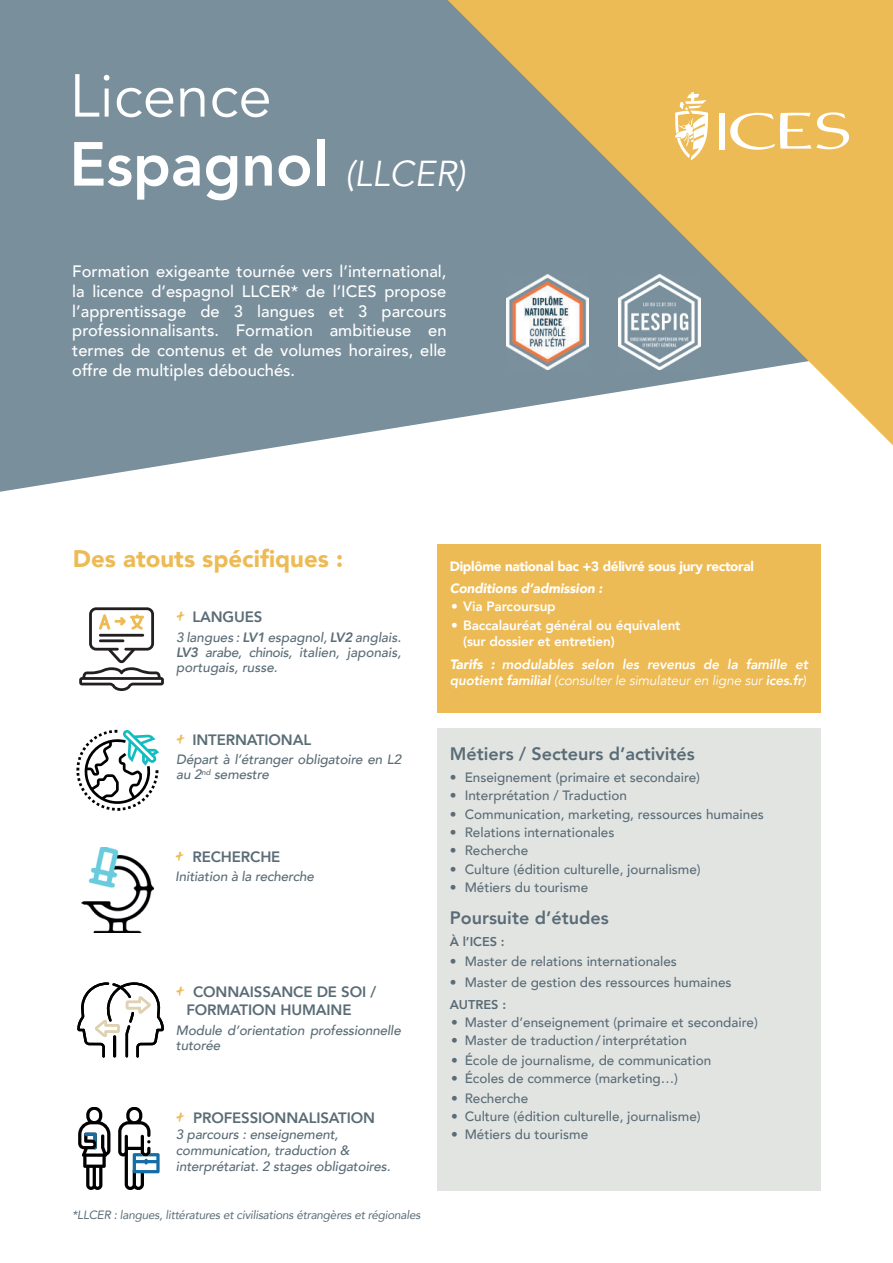
<style>
.page{position:relative;width:893px;height:1263px;background:#fff}
.page>*{position:absolute;margin:0;border:0;box-sizing:border-box;transform-origin:0 0}
.t1{font:800 61.5px "Avenir";color:#fff}
.t2{font:60px "Avenir";color:#fff}
.t3{font:900 24px "Avenir";color:#edbb56}
.t4{font:800 18px "Avenir";color:#5a6c76}
.t5{font:500 16.5px/19.8px "Avenir";color:#fff;text-align:justify}
.t6{font:800 15px/18px "Avenir";letter-spacing:-.01em;color:#5a6c76}
.t7{font:500 13.5px/18.3px "Avenir";color:#5a6c76}
.t8{font:italic 500 13.5px/15px "Avenir";letter-spacing:-.01em;color:#5a6c76}
.t9{font:italic 800 13.5px/22.5px "Avenir";letter-spacing:-.01em;color:#fff}
.t10{font:italic 13.5px "Avenir";letter-spacing:-.01em;color:#fff}
.t11{font:800 13.5px/18.3px "Avenir";letter-spacing:-.01em;color:#fff}
.t12{font:900 13.5px "Avenir";letter-spacing:-.02em;color:#fff}
.t13{font:italic 900 13.5px "Avenir";letter-spacing:-.01em;color:#fff}
.t14{font:800 12.75px "Avenir";color:#5a6c76}
.t15{font:italic 12px "Avenir";letter-spacing:-.02em;color:#5a6c76}
.s1{font-weight:400;font-style:italic;font-size:36px}
.s2{font-family:"TT Ohneuleun B";font-weight:400;font-size:21px;color:#edbb56}
.s3{font-weight:800}
.s4{font-style:normal}
.s5{font-weight:900}
</style>
<div class="page">
<svg style="left:0;top:0;width:893px;height:492px;fill:#798f9c"></svg>
<svg style="left:448px;top:0;width:445px;height:445px;background:#c7b584"></svg>
<div style="left:719px;top:113px;width:6px;height:37px;background:#fff"></div>
<svg style="left:730px;top:112px;width:119px;height:38px"></svg>
<svg style="left:675px;top:92px;width:33px;height:68px"></svg>
<div style="left:437px;top:729px;width:384px;height:462px;background:#e2e4e2"></div>
<img style="left:506px;top:275px;width:82px;height:94px">
<img style="left:618px;top:275px;width:83px;height:94px">
<div style="left:437px;top:544px;width:384px;height:169px;background:#edbb56"></div>
<svg style="left:76px;top:730px;width:83px;height:81px"></svg>
<img style="left:82px;top:847px;width:72px;height:86px">
<svg style="left:78px;top:1107px;width:32px;height:82px"></svg>
<svg style="left:118px;top:1107px;width:42px;height:82px"></svg>
<svg style="left:77px;top:982px;width:87px;height:75px"></svg>
<svg style="left:79px;top:607px;width:85px;height:84px"></svg>
<h2 class="t2" style="left:69px;top:61px;width:204px">Licence</h2>
<h1 class="t1" style="left:69px;top:130px;width:397px">Espagnol <span class="s1">(LLCER)</span></h1>
<p class="t5" style="left:72px;top:263px;width:376px">Formation exigeante tournée vers l’international, la licence d’espagnol LLCER* de l’ICES propose l’apprentissage de 3 langues et 3 parcours professionnalisants. Formation ambitieuse en termes de contenus et de volumes horaires, elle offre de multiples débouchés.</p>
<h3 class="t3" style="left:73px;top:538px;width:272px">Des atouts spécifiques :</h3>
<p class="t6" style="left:176px;top:608px;width:88px"><span class="s2">+</span> LANGUES</p>
<p class="t8" style="left:176px;top:631px;width:227px;text-align:justify">3 langues : <span class="s3">LV1</span> espagnol, <span class="s3">LV2</span> anglais.<br><span class="s3">LV3</span> arabe, chinois, italien, japonais, portugais, russe.</p>
<p class="t6" style="left:176px;top:731px;width:136px"><span class="s2">+</span> INTERNATIONAL</p>
<p class="t8" style="left:176px;top:753px;width:226px">Départ à l’étranger obligatoire en L2 au 2<sup>nd</sup> semestre</p>
<p class="t6" style="left:175px;top:848px;width:107px"><span class="s2">+</span> RECHERCHE</p>
<p class="t8" style="left:175px;top:870px;width:140px">Initiation à la recherche</p>
<p class="t6" style="left:186px;top:983px;width:191px;text-indent:-10px"><span class="s2">+</span> CONNAISSANCE DE SOI /<br>FORMATION HUMAINE</p>
<p class="t8" style="left:176px;top:1024px;width:227px">Module d’orientation professionnelle tutorée</p>
<p class="t6" style="left:176px;top:1108px;width:201px"><span class="s2">+</span> PROFESSIONNALISATION</p>
<p class="t8" style="left:176px;top:1127px;width:216px;line-height:16.2px">3 parcours : enseignement, communication, traduction &amp; interprétariat. 2 stages obligatoires.</p>
<p class="t15" style="left:72px;top:1209px;width:350px">*LLCER : langues, littératures et civilisations étrangères et régionales</p>
<p class="t12" style="left:450px;top:560px;width:306px">Diplôme national bac +3 délivré sous jury rectoral</p>
<p class="t13" style="left:450px;top:580px;width:154px">Conditions d’admission :</p>
<p class="t11" style="left:451px;top:598px;width:231px">ï Via Parcoursup<br>ï Baccalauréat général ou équivalent</p>
<p class="t9" style="left:450px;top:631px;width:360px;text-indent:14px"><span class="s4">(sur dossier et entretien)<br></span><span class="s5">Tarifs :</span> modulables selon les revenus de la famille et</p>
<p class="t10" style="left:450px;top:674px;width:358px"><span class="s3">quotient familial</span> (consulter le simulateur en ligne sur <span class="s3">ices.fr</span>)</p>
<h3 class="t4" style="left:450px;top:743px;width:247px">Métiers / Secteurs d’activités</h3>
<p class="t7" style="left:450px;top:770px;width:316px">ï Enseignement (primaire et secondaire)<br>ï Interprétation / Traduction<br>ï Communication, marketing, ressources humaines ï Relations internationales<br>ï Recherche<br>ï Culture (édition culturelle, journalisme)<br>ï Métiers du tourisme</p>
<h3 class="t4" style="left:450px;top:908px;width:160px">Poursuite d’études</h3>
<p class="t14" style="left:450px;top:934px;width:57px">À l’ICES :</p>
<p class="t7" style="left:450px;top:953px;width:283px;line-height:20.4px">ï Master de relations internationales<br>ï Master de gestion des ressources humaines</p>
<p class="t14" style="left:450px;top:997px;width:58px">AUTRES :</p>
<p class="t7" style="left:451px;top:1014px;width:308px">ï Master d’enseignement (primaire et secondaire) ï Master de traduction / interprétation</p>
<p class="t7" style="left:451px;top:1052px;width:262px">ï École de journalisme, de communication ï Écoles de commerce (marketing…)</p>
<p class="t7" style="left:451px;top:1090px;width:251px">ï Recherche<br>ï Culture (édition culturelle, journalisme) ï Métiers du tourisme</p>
</div>
